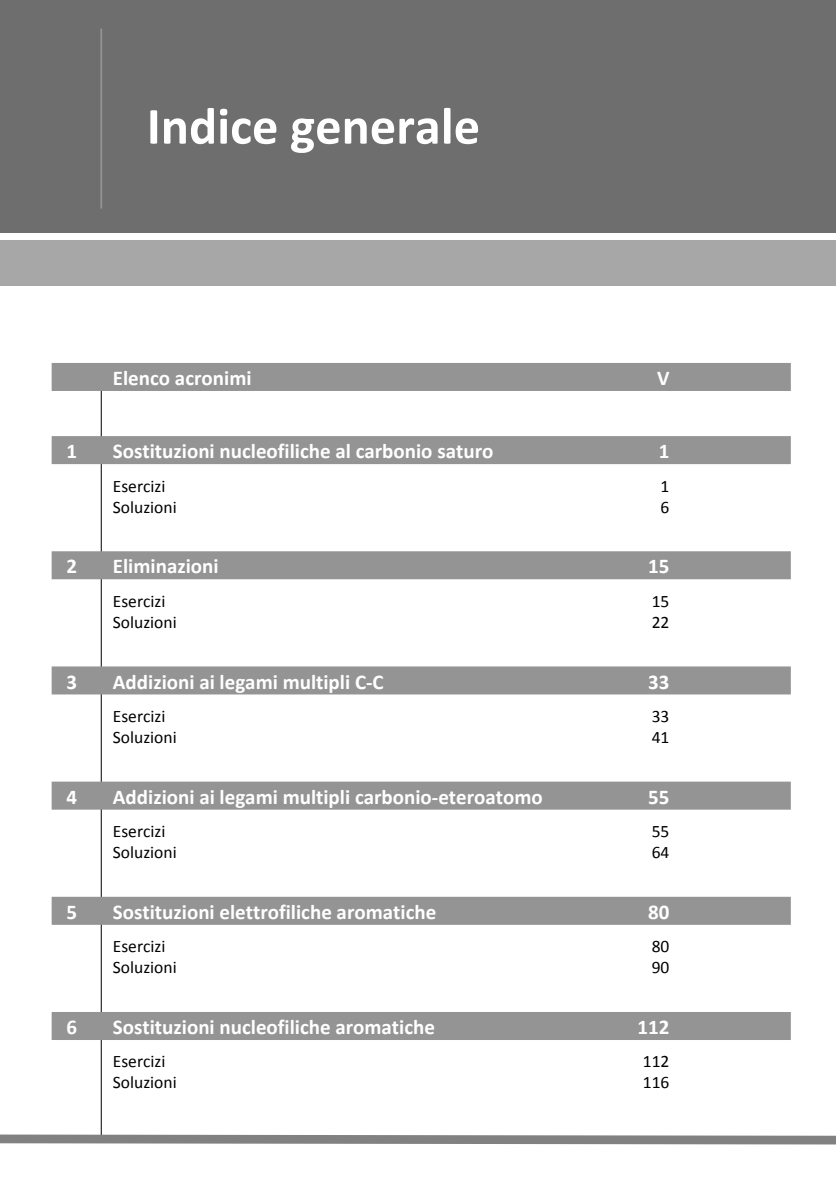
<style>
.page{position:relative;width:836px;height:1184px;background:#fff}
.page>*{position:absolute;margin:0;border:0;box-sizing:border-box;transform-origin:0 0}
.titolo{font:700 52.5px "Calibri";color:#fff}
.t1{font:700 21px "Calibri";color:#fff}
.t2{font:17.5px "Calibri";color:#000}
</style>
<div class="page">
<div style="left:0;top:0;width:836px;height:233px;background:#6e6e6e"></div>
<div style="left:0;top:240px;width:836px;height:46px;background:#a7a7a7"></div>
<hr style="left:100px;top:29px;width:2px;height:179px;background:#949494">
<hr style="left:101px;top:376px;width:1px;height:763px;background:#000">
<div style="left:52px;top:363px;width:739px;height:28px;background:#949494"></div>
<div style="left:52px;top:436px;width:739px;height:28px;background:#949494"></div>
<div style="left:52px;top:551px;width:739px;height:28px;background:#949494"></div>
<div style="left:52px;top:666px;width:739px;height:28px;background:#949494"></div>
<div style="left:52px;top:781px;width:739px;height:28px;background:#949494"></div>
<div style="left:52px;top:896px;width:739px;height:28px;background:#949494"></div>
<div style="left:52px;top:1011px;width:739px;height:28px;background:#949494"></div>
<svg style="left:0;top:1129px;width:836px;height:16px"></svg>
<p class="titolo" style="left:147px;top:92px;width:335px">Indice generale</p>
<p class="t1" style="left:113px;top:364px;width:140px">Elenco acronimi</p>
<p class="t1" style="left:657px;top:364px;width:14px">V</p>
<p class="t1" style="left:67px;top:437px;width:12px">1</p>
<p class="t1" style="left:113px;top:437px;width:382px">Sostituzioni nucleofiliche al carbonio saturo</p>
<p class="t1" style="left:659px;top:437px;width:12px">1</p>
<p class="t2" style="left:113px;top:474px;width:54px">Esercizi</p>
<p class="t2" style="left:661px;top:474px;width:10px">1</p>
<p class="t2" style="left:113px;top:495px;width:65px">Soluzioni</p>
<p class="t2" style="left:661px;top:495px;width:10px">6</p>
<p class="t1" style="left:67px;top:552px;width:12px">2</p>
<p class="t1" style="left:113px;top:552px;width:107px">Eliminazioni</p>
<p class="t1" style="left:648px;top:552px;width:23px">15</p>
<p class="t2" style="left:113px;top:589px;width:54px">Esercizi</p>
<p class="t2" style="left:652px;top:589px;width:19px">15</p>
<p class="t2" style="left:113px;top:610px;width:65px">Soluzioni</p>
<p class="t2" style="left:652px;top:610px;width:19px">22</p>
<p class="t1" style="left:67px;top:668px;width:12px">3</p>
<p class="t1" style="left:113px;top:668px;width:272px">Addizioni ai legami multipli C-C</p>
<p class="t1" style="left:648px;top:668px;width:23px">33</p>
<p class="t2" style="left:113px;top:705px;width:54px">Esercizi</p>
<p class="t2" style="left:652px;top:705px;width:19px">33</p>
<p class="t2" style="left:113px;top:726px;width:65px">Soluzioni</p>
<p class="t2" style="left:652px;top:726px;width:19px">41</p>
<p class="t1" style="left:67px;top:783px;width:12px">4</p>
<p class="t1" style="left:113px;top:783px;width:431px">Addizioni ai legami multipli carbonio-eteroatomo</p>
<p class="t1" style="left:648px;top:783px;width:23px">55</p>
<p class="t2" style="left:113px;top:820px;width:54px">Esercizi</p>
<p class="t2" style="left:652px;top:820px;width:19px">55</p>
<p class="t2" style="left:113px;top:841px;width:65px">Soluzioni</p>
<p class="t2" style="left:652px;top:841px;width:19px">64</p>
<p class="t1" style="left:67px;top:898px;width:12px">5</p>
<p class="t1" style="left:113px;top:898px;width:325px">Sostituzioni elettrofiliche aromatiche</p>
<p class="t1" style="left:648px;top:898px;width:23px">80</p>
<p class="t2" style="left:113px;top:935px;width:54px">Esercizi</p>
<p class="t2" style="left:652px;top:935px;width:19px">80</p>
<p class="t2" style="left:113px;top:956px;width:65px">Soluzioni</p>
<p class="t2" style="left:652px;top:956px;width:19px">90</p>
<p class="t1" style="left:67px;top:1013px;width:12px">6</p>
<p class="t1" style="left:113px;top:1013px;width:324px">Sostituzioni nucleofiliche aromatiche</p>
<p class="t1" style="left:637px;top:1013px;width:33px">112</p>
<p class="t2" style="left:113px;top:1050px;width:54px">Esercizi</p>
<p class="t2" style="left:643px;top:1050px;width:28px">112</p>
<p class="t2" style="left:113px;top:1071px;width:65px">Soluzioni</p>
<p class="t2" style="left:643px;top:1071px;width:28px">116</p>
</div>
